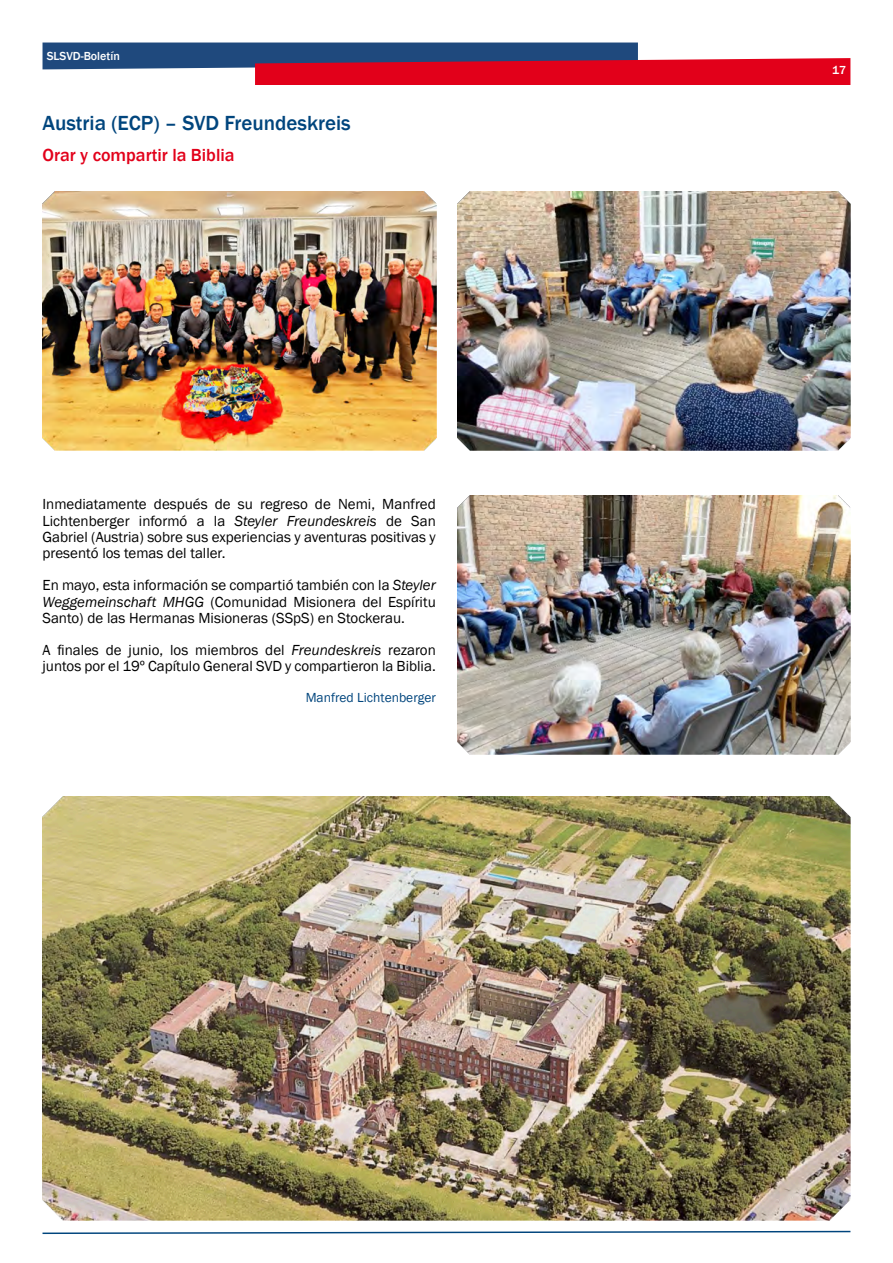
<style>
.page{position:relative;width:893px;height:1263px;background:#fff}
.page>*{position:absolute;margin:0;border:0;box-sizing:border-box;transform-origin:0 0}
.t1{font:500 21px "Franklin Gothic";color:#00457d}
.t2{font:500 18px "Franklin Gothic";color:#e2001a}
.t3{font:15px/16.2px "Franklin Gothic";color:#000;text-align:justify}
.t4{font:13.5px "Franklin Gothic";color:#00457d}
.t5{font:500 12px "Franklin Gothic";color:#fff}
.s1{font-style:italic}
</style>
<div class="page">
<svg style="left:43px;top:43px;width:807px;height:42px"></svg>
<svg style="left:42px;top:1230px;width:809px;height:5px"></svg>
<img style="left:43px;top:191px;width:393px;height:259px">
<img style="left:457px;top:191px;width:394px;height:259px">
<img style="left:43px;top:797px;width:808px;height:424px">
<img style="left:457px;top:495px;width:394px;height:259px">
<p class="t5" style="left:47px;top:52px;width:75px">SLSVD-Boletín</p>
<h1 class="t1" style="left:43px;top:116px;width:310px">Austria (ECP) – SVD Freundeskreis</h1>
<p class="t2" style="left:43px;top:148px;width:194px">Orar y compartir la Biblia</p>
<p class="t3" style="left:43px;top:497px;width:395px">Inmediatamente después de su regreso de Nemi, Manfred Lichtenberger informó a la <span class="s1">Steyler Freundeskreis</span> de San Gabriel (Austria) sobre sus experiencias y aventuras positivas y presentó los temas del taller.</p>
<p class="t3" style="left:43px;top:578px;width:395px">En mayo, esta información se compartió también con la <span class="s1">Steyler Weggemeinschaft MHGG</span> (Comunidad Misionera del Espíritu Santo) de las Hermanas Misioneras (SSpS) en Stockerau.</p>
<p class="t3" style="left:43px;top:643px;width:395px">A finales de junio, los miembros del <span class="s1">Freundeskreis</span> rezaron juntos por el 19º Capítulo General SVD y compartieron la Biblia.</p>
<p class="t4" style="left:306px;top:693px;width:132px">Manfred Lichtenberger</p>
<p class="t5" style="left:832px;top:66px;width:16px">17</p>
</div>
